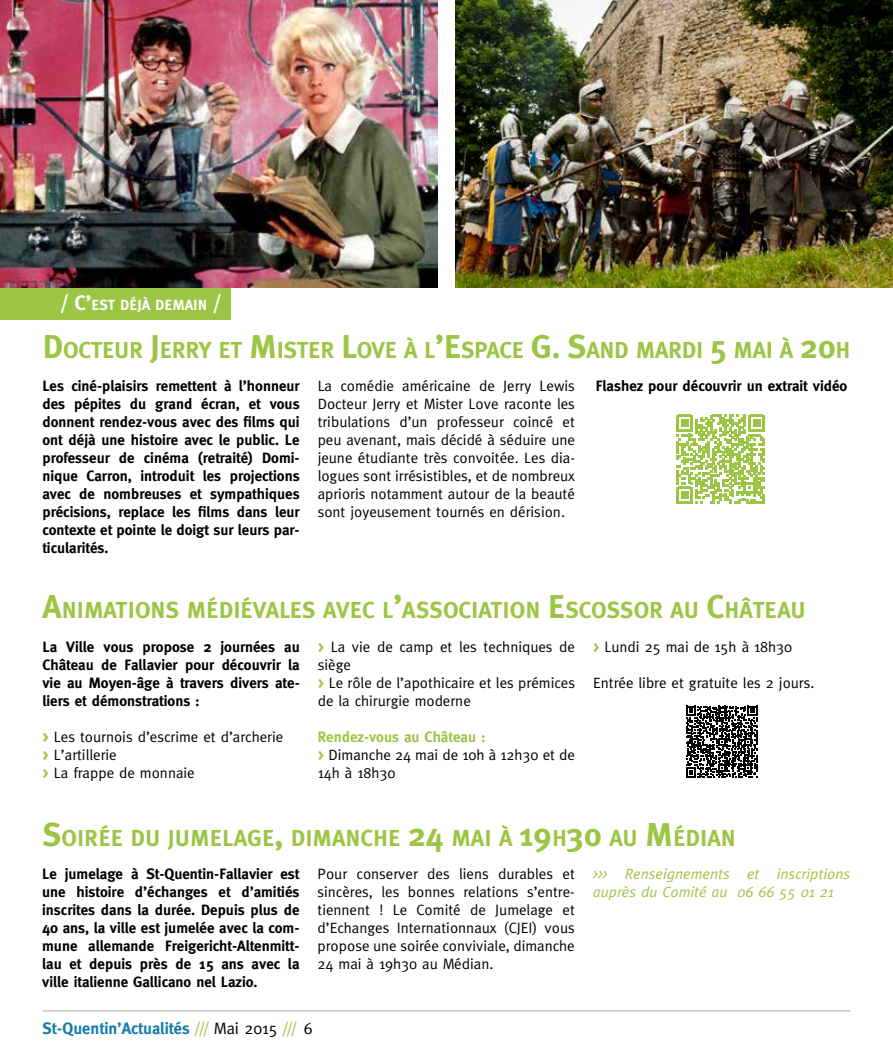
<style>
.page{position:relative;width:893px;height:1063px;background:#fff}
.page>*{position:absolute;margin:0;border:0;box-sizing:border-box;transform-origin:0 0}
.t1{font:700 23.1px "Meta Plus";color:#9cc545}
.t2{font:700 16.5px "Meta";color:#167cac}
.t3{font:15px/18px "Meta";color:#000}
.t4{font:700 15px/18px "Meta";color:#000;text-align:justify}
.t5{font:italic 15px/18px "Meta";color:#9cc545}
.t6{font:700 14.7px "Meta Plus";color:#fff}
.s1{font-size:21px}
.s2{font-size:33px}
.s3{font-weight:700;color:#9cc545}
.s4{font-weight:400;color:#9cc545}
.s5{font-weight:400;color:#000}
</style>
<div class="page">
<hr style="left:43px;top:1011px;width:807px;height:1px;background:#b3b2b2">
<div style="left:0;top:287px;width:230px;height:33px;background:#9cc545"></div>
<svg style="left:676px;top:415px;width:89px;height:88px"></svg>
<img style="left:0;top:0;width:437px;height:287px">
<img style="left:455px;top:0;width:438px;height:287px">
<svg style="left:686px;top:706px;width:71px;height:71px"></svg>
<p class="t6" style="left:60px;top:296px;width:164px"><span class="s1">/ C’</span>EST DÉJÀ DEMAIN <span class="s1">/</span></p>
<h1 class="t1" style="left:43px;top:337px;width:809px"><span class="s2">D</span>OCTEUR <span class="s2">J</span>ERRY ET <span class="s2">M</span>ISTER <span class="s2">L</span>OVE À L<span class="s2">’E</span>SPACE <span class="s2">G. S</span>AND MARDI <span class="s2">5</span> MAI À <span class="s2">20</span>H</h1>
<p class="t4" style="left:42px;top:377px;width:259px">Les ciné-plaisirs remettent à l’honneur des pépites du grand écran, et vous donnent rendez-vous avec des films qui ont déjà une histoire avec le public. Le professeur de cinéma (retraité) Domi&shy;nique Carron, introduit les projections avec de nombreuses et sympathiques précisions, replace les films dans leur contexte et pointe le doigt sur leurs par&shy;ticularités.</p>
<p class="t3" style="left:318px;top:377px;width:259px;text-align:justify">La comédie américaine de Jerry Lewis Docteur Jerry et Mister Love raconte les tribulations d’un professeur coincé et peu avenant, mais décidé à séduire une jeune étudiante très convoitée. Les dia&shy;logues sont irrésistibles, et de nombreux aprioris notamment autour de la beauté sont joyeusement tournés en dérision.</p>
<p class="t4" style="left:596px;top:377px;width:253px">Flashez pour découvrir un extrait vidéo</p>
<h1 class="t1" style="left:43px;top:597px;width:765px"><span class="s2">A</span>NIMATIONS MÉDIÉVALES AVEC L<span class="s2">’</span>ASSOCIATION <span class="s2">E</span>SCOSSOR AU <span class="s2">C</span>HÂTEAU</h1>
<p class="t4" style="left:42px;top:637px;width:259px">La Ville vous propose 2 journées au Château de Fallavier pour découvrir la vie au Moyen-âge à travers divers ate&shy;liers et démonstrations :</p>
<p class="t3" style="left:42px;top:727px;width:242px"><span class="s3">&gt;</span> Les tournois d’escrime et d’archerie <span class="s3">&gt;</span> L’artillerie<br><span class="s3">&gt;</span> La frappe de monnaie</p>
<p class="t3" style="left:318px;top:637px;width:259px"><span class="s3">&gt;</span> La vie de camp et les techniques de siège<br><span class="s3">&gt;</span> Le rôle de l’apothicaire et les prémices de la chirurgie moderne</p>
<p class="t3" style="left:318px;top:727px;width:259px"><span class="s3">Rendez-vous au Château :<br>&gt;</span> Dimanche 24 mai de 10h à 12h30 et de<br>14h à 18h30</p>
<p class="t3" style="left:593px;top:637px;width:201px"><span class="s3">&gt;</span> Lundi 25 mai de 15h à 18h30</p>
<p class="t3" style="left:593px;top:673px;width:223px">Entrée libre et gratuite les 2 jours.</p>
<h1 class="t1" style="left:42px;top:825px;width:695px"><span class="s2">S</span>OIRÉE DU JUMELAGE<span class="s2">,</span> DIMANCHE <span class="s2">24</span> MAI À <span class="s2">19</span>H<span class="s2">30</span> AU <span class="s2">M</span>ÉDIAN</h1>
<p class="t4" style="left:42px;top:865px;width:259px">Le jumelage à St-Quentin-Fallavier est une histoire d’échanges et d’amitiés inscrites dans la durée. Depuis plus de 40 ans, la ville est jumelée avec la com&shy;mune allemande Freigericht-Altenmitt&shy;lau et depuis près de 15 ans avec la ville italienne Gallicano nel Lazio.</p>
<p class="t3" style="left:317px;top:865px;width:259px;text-align:justify">Pour conserver des liens durables et sincères, les bonnes relations s’entre&shy;tiennent ! Le Comité de Jumelage et d’Echanges Internationnaux (CJEI) vous propose une soirée conviviale, dimanche 24 mai à 19h30 au Médian.</p>
<p class="t5" style="left:593px;top:865px;width:259px">&gt;&gt;&gt; Renseignements et inscriptions auprès du Comité au 06 66 55 01 21</p>
<p class="t2" style="left:43px;top:1018px;width:272px">St-Quentin’Actualités <span class="s4">///</span> <span class="s5">Mai 2015</span> <span class="s4">///</span> <span class="s5">6</span></p>
</div>
